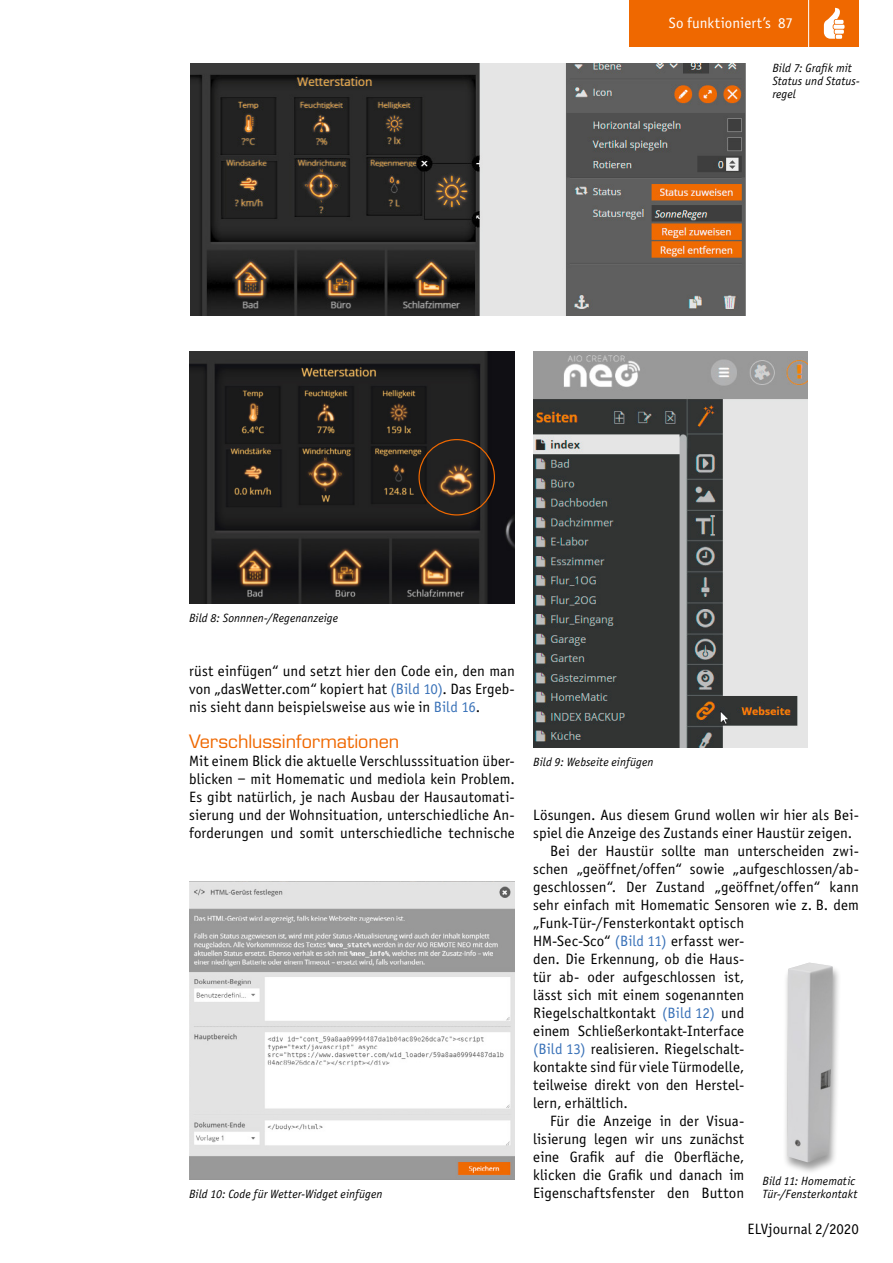
<style>
.page{position:relative;width:893px;height:1263px;background:#fff}
.page>*{position:absolute;margin:0;border:0;box-sizing:border-box;transform-origin:0 0}
.Subhead_5{font:18px "Eurostile LT Std";color:#ef6800}
.Fließtext_Neue_Zeile{font:15px/18px "Officina Sans Book ITC";letter-spacing:.005em;color:#000;text-align:justify}
.Fließtext_Neuer_Absa{font:15px/18px "Officina Sans Book ITC";letter-spacing:.005em;color:#000;text-align:justify}
.t1{font:15px "Officina Sans Book ITC";color:#fff}
.Bildunterschrift{font:italic 12px/12.8px "Officina Sans Book ITC";letter-spacing:.005em;color:#000}
.s1{color:#3a72b8}
</style>
<div class="page">
<div style="left:629px;top:0;width:230px;height:47px;background:#ef6800"></div>
<hr style="left:808px;top:0;width:1px;height:51px;background:#fff">
<svg style="left:824px;top:7px;width:20px;height:32px"></svg>
<img style="left:190px;top:64px;width:555px;height:252px">
<img style="left:189px;top:352px;width:326px;height:252px">
<img style="left:533px;top:352px;width:274px;height:396px">
<img style="left:189px;top:882px;width:326px;height:298px">
<div style="left:418px;top:439px;width:77px;height:76px;border:1px solid #ef6800;border-radius:50%"></div>
<div style="left:782px;top:962px;width:60px;height:213px;background:#000;opacity:.4"></div>
<img style="left:787px;top:963px;width:46px;height:199px">
<p class="t1" style="left:669px;top:13px;width:126px">So funktioniert’s 87</p>
<p class="Bildunterschrift" style="left:772px;top:62px;width:81px">Bild 7: Grafik mit</p>
<p class="Bildunterschrift" style="left:772px;top:74px;width:89px">Status und Status&shy;regel</p>
<p class="Bildunterschrift" style="left:189px;top:611px;width:151px">Bild 8: Sonnnen-/Regenanzeige</p>
<p class="Fließtext_Neue_Zeile" style="left:189px;top:661px;width:327px">rüst einfügen“ und setzt hier den Code ein, den man von „dasWetter.com“ kopiert hat <span class="s1">(Bild 10)</span>. Das Ergeb&shy;nis sieht dann beispielsweise aus wie in <span class="s1">Bild 16</span>.</p>
<p class="Subhead_5" style="left:189px;top:730px;width:212px">Verschlussinformationen</p>
<p class="Fließtext_Neuer_Absa" style="left:189px;top:751px;width:327px">Mit einem Blick die aktuelle Verschlusssituation über&shy;blicken ‒ mit Homematic und mediola kein Problem.<br>Es gibt natürlich, je nach Ausbau der Hausautomati&shy;sierung und der Wohnsituation, unterschiedliche An&shy;forderungen und somit unterschiedliche technische</p>
<p class="Bildunterschrift" style="left:189px;top:1187px;width:195px">Bild 10: Code für Wetter-Widget einfügen</p>
<p class="Bildunterschrift" style="left:533px;top:755px;width:122px">Bild 9: Webseite einfügen</p>
<p class="Fließtext_Neuer_Absa" style="left:533px;top:805px;width:327px">Lösungen. Aus diesem Grund wollen wir hier als Bei&shy;spiel die Anzeige des Zustands einer Haustür zeigen.</p>
<p class="Fließtext_Neue_Zeile" style="left:533px;top:841px;width:327px;text-align:left;text-indent:17px">Bei der Haustür sollte man unterscheiden zwi&shy;schen „geöffnet/offen“ sowie „aufgeschlossen/ab&shy;geschlossen“. Der Zustand „geöffnet/offen“ kann sehr einfach mit Homematic Sensoren wie z. B. dem „Funk-Tür-/Fensterkontakt optisch<br>HM-Sec-Sco“ <span class="s1">(Bild 11)</span> erfasst wer-<br>den. Die Erkennung, ob die Haus-<br>tür ab- oder aufgeschlossen ist,<br>lässt sich mit einem sogenannten Riegelschaltkontakt <span class="s1">(Bild 12)</span> und<br>einem Schließerkontakt-Interface<br><span class="s1">(Bild 13)</span> realisieren. Riegelschalt-<br>kontakte sind für viele Türmodelle,<br>teilweise direkt von den Herstel-<br>lern, erhältlich.</p>
<p class="Fließtext_Neue_Zeile" style="left:533px;top:1111px;width:213px;text-indent:17px">Für die Anzeige in der Visua&shy;lisierung legen wir uns zunächst eine Grafik auf die Oberfläche, klicken die Grafik und danach im Eigenschaftsfenster den Button</p>
<p class="Bildunterschrift" style="left:762px;top:1174px;width:97px">Bild 11: Homematic<br>Tür-/Fensterkontakt</p>
<p class="Fließtext_Neue_Zeile" style="left:748px;top:1219px;width:113px">ELVjournal 2/2020</p>
</div>
